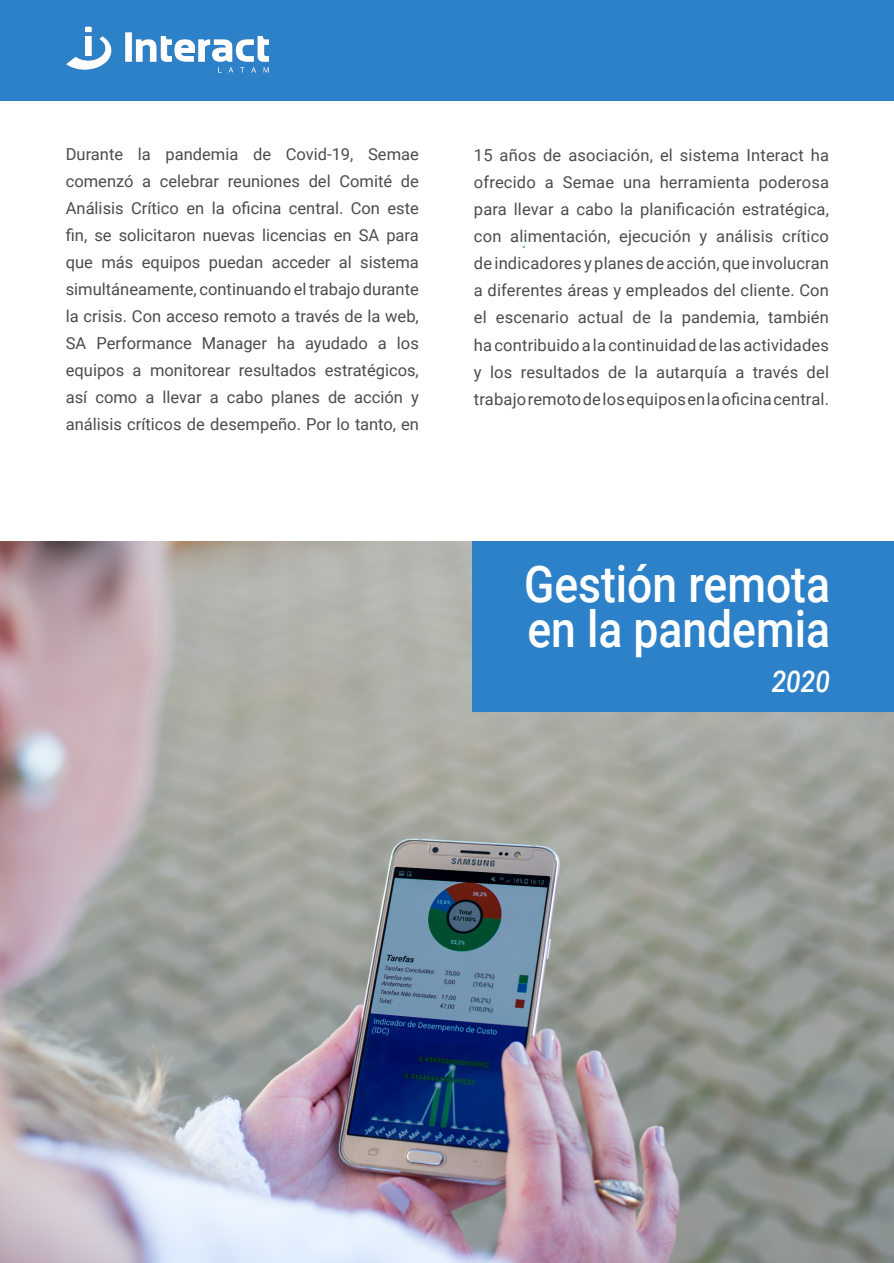
<style>
.page{position:relative;width:894px;height:1263px;background:#fff}
.page>*{position:absolute;margin:0;border:0;box-sizing:border-box;transform-origin:0 0}
.t1{font:500 50.7px/45px "Roboto";color:#fff;scale:.87 1}
.t2{font:italic 500 30px "Roboto";color:#fff;scale:.87 1}
.t3{font:16.5px/27px "Roboto";color:#4a4c4e;text-align:justify}
</style>
<div class="page">
<img style="left:0;top:541px;width:893px;height:722px">
<div style="left:472px;top:541px;width:421px;height:171px;background:#2d81c8"></div>
<div style="left:0;top:0;width:893px;height:101px;background:#2d81c8"></div>
<img style="left:66px;top:26px;width:204px;height:47px">
<p class="t3" style="left:66px;top:142px;width:354px">Durante la pandemia de Covid-19, Semae comenzó a celebrar reuniones del Comité de Análisis Crítico en la oficina central. Con este fin, se solicitaron nuevas licencias en SA para que más equipos puedan acceder al sistema simultáneamente, continuando el trabajo durante la crisis. Con acceso remoto a través de la web, SA Performance Manager ha ayudado a los equipos a monitorear resultados estratégicos, así como a llevar a cabo planes de acción y análisis críticos de desempeño. Por lo tanto, en</p>
<p class="t3" style="left:474px;top:144px;width:356px">15 años de asociación, el sistema Interact ha ofrecido a Semae una herramienta poderosa para llevar a cabo la planificación estratégica, con alimentación, ejecución y análisis crítico de indicadores y planes de acción, que involucran a diferentes áreas y empleados del cliente. Con el escenario actual de la pandemia, también ha contribuido a la continuidad de las actividades y los resultados de la autarquía a través del trabajoremotodelosequiposenlaoficinacentral.</p>
<h1 class="t1" style="left:524px;top:567px;width:353px">Gestión remota en la pandemia</h1>
<h2 class="t2" style="left:771px;top:670px;width:69px">2020</h2>
</div>
